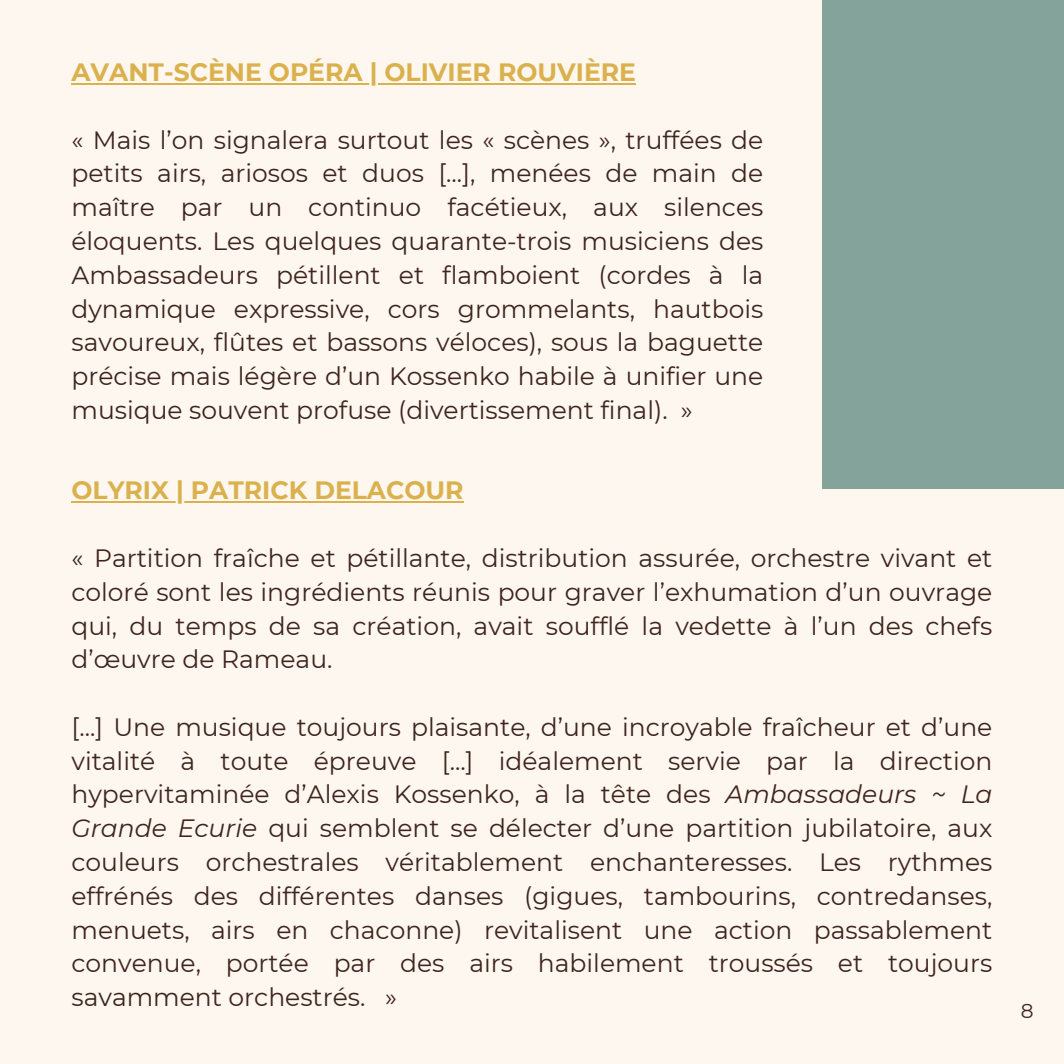
<style>
.page{position:relative;width:1064px;height:1064px;background:#fff}
.page>*{position:absolute;margin:0;border:0;box-sizing:border-box;transform-origin:0 0}
.t1{font:25px/33.8px "Montserrat";color:#3e251e;text-align:justify}
.t2{font:700 25px "Montserrat";color:#dab14d}
.t3{font:20px "Montserrat";color:#3e251e}
.s1{font-style:italic}
</style>
<div class="page">
<div style="left:0;top:0;width:1063px;height:1063px;background:#fdf7f0"></div>
<div style="left:822px;top:0;width:241px;height:489px;background:#83a39b"></div>
<hr style="left:71px;top:501px;width:392px;height:2px;background:#dab14d">
<hr style="left:71px;top:83px;width:565px;height:2px;background:#dab14d">
<p class="t2" style="left:71px;top:57px;width:566px">AVANT-SCÈNE OPÉRA | OLIVIER ROUVIÈRE</p>
<p class="t1" style="left:71px;top:123px;width:693px">« Mais l’on signalera surtout les « scènes », truffées de petits airs, ariosos et duos [...], menées de main de maître par un continuo facétieux, aux silences éloquents. Les quelques quarante-trois musiciens des Ambassadeurs pétillent et flamboient (cordes à la dynamique expressive, cors grommelants, hautbois savoureux, flûtes et bassons véloces), sous la baguette précise mais légère d’un Kossenko habile à unifier une musique souvent profuse (divertissement final). »</p>
<h1 class="t2" style="left:71px;top:475px;width:393px">OLYRIX | PATRICK DELACOUR</h1>
<p class="t1" style="left:71px;top:541px;width:922px">« Partition fraîche et pétillante, distribution assurée, orchestre vivant et coloré sont les ingrédients réunis pour graver l’exhumation d’un ouvrage qui, du temps de sa création, avait soufflé la vedette à l’un des chefs d’œuvre de Rameau.</p>
<h1 class="t1" style="left:71px;top:709px;width:922px">[...] Une musique toujours plaisante, d’une incroyable fraîcheur et d’une vitalité à toute épreuve [...] idéalement servie par la direction hypervitaminée d’Alexis Kossenko, à la tête des <span class="s1">Ambassadeurs ~ La Grande Ecurie</span> qui semblent se délecter d’une partition jubilatoire, aux couleurs orchestrales véritablement enchanteresses. Les rythmes effrénés des différentes danses (gigues, tambourins, contredanses, menuets, airs en chaconne) revitalisent une action passablement convenue, portée par des airs habilement troussés et toujours savamment orchestrés. »</h1>
<p class="t3" style="left:1020px;top:998px;width:14px">8</p>
</div>
